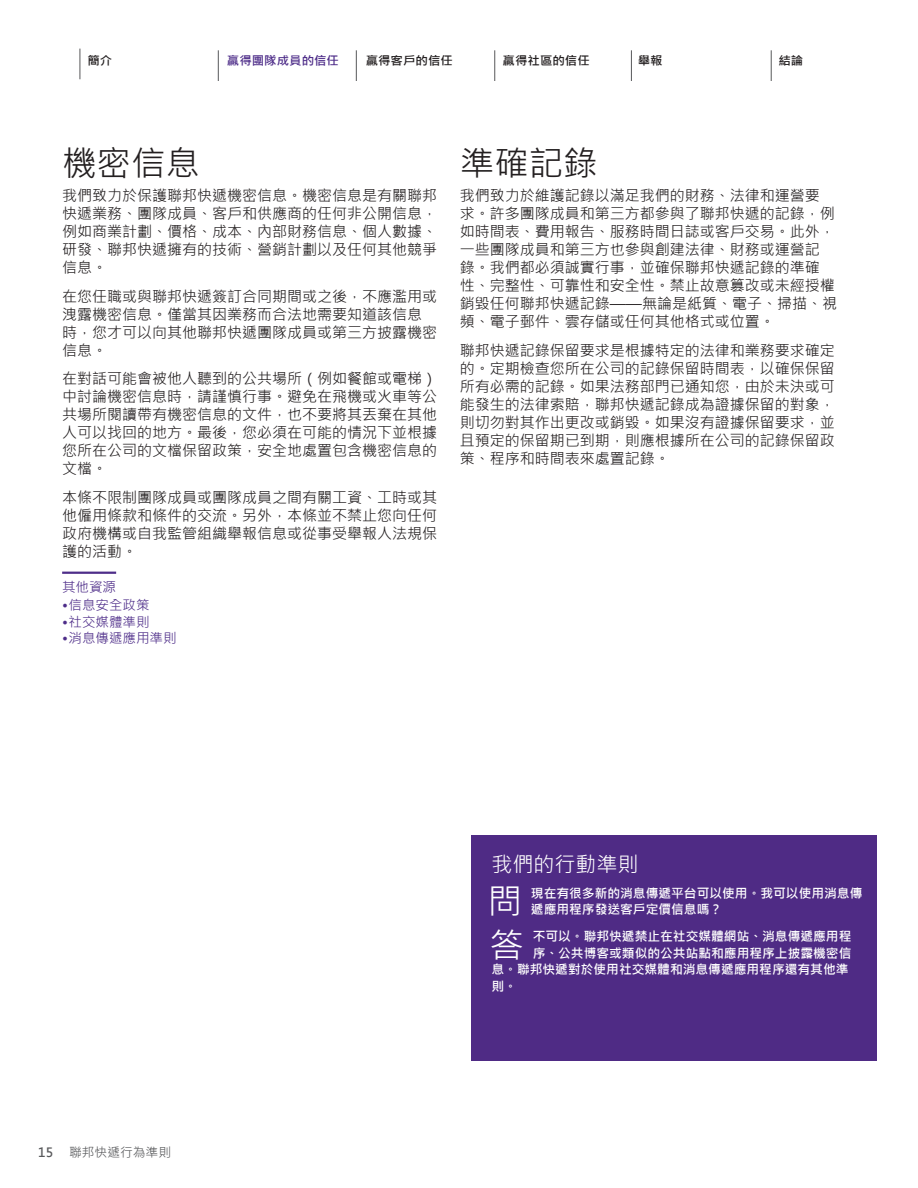
<style>
.page{position:relative;width:918px;height:1188px;background:#fff}
.page>*{position:absolute;margin:0;border:0;box-sizing:border-box;transform-origin:0 0}
.SECTION_TITLE{font:34.5px "Microsoft Jheng Hei";color:#231f20}
.SECTION_TITLE_SB{font:34.5px "Microsoft Jheng Hei";color:#231f20}
.OUR_CODE_COPY{font:34.5px "Microsoft Jheng Hei";color:#fff}
.OUR_CODE_TITLE{font:21px "Microsoft Jheng Hei";color:#fff}
.SECTION_COPY{font:15px/18px "Microsoft Jheng Hei";color:#231f20;text-align:justify}
.SECTION_COPY_OR_AFTE{font:15px/18px "Microsoft Jheng Hei";color:#231f20;text-align:justify}
.OTHER_RESOURCES_COPY{font:13.5px "Microsoft Jheng Hei";color:#4e2d89}
.OTHER_RESOURCES_TITL{font:13.5px "Microsoft Jheng Hei";color:#4e2d89}
.OUR_CODE_COPY-2{font:700 12.75px/16.5px "Microsoft Jheng Hei";color:#fff}
.FOOTER_LEFT{font:12.75px "Microsoft Jheng Hei";color:#57585a}
.FOOTER_LEFT-2{font:700 12.75px "Microsoft Jheng Hei";color:#57585a}
.NAV_BLACK{font:700 12px "Microsoft Jheng Hei";color:#231f20;scale:1.04 1}
.NAV_PURPLE{font:700 12px "Microsoft Jheng Hei";color:#4e2d89;scale:1.04 1}
</style>
<div class="page">
<hr style="left:62px;top:572px;width:54px;height:2px;background:#4e2d89">
<div style="left:471px;top:835px;width:406px;height:226px;background:#4f2b85"></div>
<hr style="left:218px;top:50px;width:1px;height:31px;background:#57585a">
<hr style="left:356px;top:50px;width:1px;height:31px;background:#57585a">
<hr style="left:495px;top:50px;width:1px;height:31px;background:#57585a">
<hr style="left:631px;top:50px;width:1px;height:31px;background:#57585a">
<hr style="left:771px;top:50px;width:1px;height:31px;background:#57585a">
<hr style="left:80px;top:49px;width:1px;height:30px;background:#57585a">
<p class="NAV_BLACK" style="left:87px;top:53px;width:25px">簡介</p>
<p class="NAV_PURPLE" style="left:227px;top:53px;width:109px">贏得團隊成員的信任</p>
<p class="NAV_BLACK" style="left:366px;top:53px;width:85px">贏得客戶的信任</p>
<p class="NAV_BLACK" style="left:503px;top:53px;width:85px">贏得社區的信任</p>
<p class="NAV_BLACK" style="left:638px;top:53px;width:25px">舉報</p>
<p class="NAV_BLACK" style="left:778px;top:53px;width:25px">結論</p>
<p class="SECTION_TITLE" style="left:62px;top:142px;width:140px">機密信息</p>
<p class="SECTION_COPY" style="left:62px;top:186px;width:377px">我們致力於保護聯邦快遞機密信息。機密信息是有關聯邦快遞業務、團隊成員、客戶和供應商的任何非公開信息，例如商業計劃、價格、成本、內部財務信息、個人數據、研發、聯邦快遞擁有的技術、營銷計劃以及任何其他競爭信息。</p>
<p class="SECTION_COPY" style="left:62px;top:287px;width:377px;text-align:left">在您任職或與聯邦快遞簽訂合同期間或之後，不應濫用或洩露機密信息。僅當其因業務而合法地需要知道該信息時，您才可以向其他聯邦快遞團隊成員或第三方披露機密信息。</p>
<p class="SECTION_COPY" style="left:62px;top:370px;width:377px">在對話可能會被他人聽到的公共場所（例如餐館或電梯）中討論機密信息時，請謹慎行事。避免在飛機或火車等公共場所閱讀帶有機密信息的文件，也不要將其丟棄在其他人可以找回的地方。最後，您必須在可能的情況下並根據您所在公司的文檔保留政策，安全地處置包含機密信息的文檔。</p>
<p class="SECTION_COPY_OR_AFTE" style="left:62px;top:489px;width:377px">本條不限制團隊成員或團隊成員之間有關工資、工時或其他僱用條款和條件的交流。另外，本條並不禁止您向任何政府機構或自我監管組織舉報信息或從事受舉報人法規保護的活動。</p>
<p class="OTHER_RESOURCES_TITL" style="left:62px;top:579px;width:56px">其他資源</p>
<p class="OTHER_RESOURCES_COPY" style="left:62px;top:597px;width:89px">• 信息安全政策</p>
<p class="OTHER_RESOURCES_COPY" style="left:62px;top:613px;width:89px">• 社交媒體準則</p>
<p class="OTHER_RESOURCES_COPY" style="left:62px;top:630px;width:116px">• 消息傳遞應用準則</p>
<p class="SECTION_TITLE_SB" style="left:460px;top:142px;width:139px">準確記錄</p>
<p class="SECTION_COPY" style="left:460px;top:186px;width:379px;text-align:left">我們致力於維護記錄以滿足我們的財務、法律和運營要求。許多團隊成員和第三方都參與了聯邦快遞的記錄，例如時間表、費用報告、服務時間日誌或客戶交易。此外，一些團隊成員和第三方也參與創建法律、財務或運營記錄。我們都必須誠實行事，並確保聯邦快遞記錄的準確性、完整性、可靠性和安全性。禁止故意篡改或未經授權銷毀任何聯邦快遞記錄——無論是紙質、電子、掃描、視頻、電子郵件、雲存儲或任何其他格式或位置。</p>
<p class="SECTION_COPY" style="left:460px;top:341px;width:376px">聯邦快遞記錄保留要求是根據特定的法律和業務要求確定的。定期檢查您所在公司的記錄保留時間表，以確保保留所有必需的記錄。如果法務部門已通知您，由於未決或可能發生的法律索賠，聯邦快遞記錄成為證據保留的對象，則切勿對其作出更改或銷毀。如果沒有證據保留要求，並且預定的保留期已到期，則應根據所在公司的記錄保留政策、程序和時間表來處置記錄。</p>
<p class="FOOTER_LEFT-2" style="left:38px;top:1144px;width:17px">15</p>
<p class="FOOTER_LEFT" style="left:69px;top:1144px;width:103px">聯邦快遞行為準則</p>
<p class="OUR_CODE_TITLE" style="left:492px;top:851px;width:148px">我們的行動準則</p>
<p class="OUR_CODE_COPY" style="left:488px;top:880px;width:36px">問</p>
<p class="OUR_CODE_COPY-2" style="left:531px;top:885px;width:333px">現在有很多新的消息傳遞平台可以使用。我可以使用消息傳遞應用程序發送客戶定價信息嗎？</p>
<p class="OUR_CODE_COPY" style="left:490px;top:924px;width:36px">答</p>
<p class="OUR_CODE_COPY-2" style="left:533px;top:929px;width:320px">不可以。聯邦快遞禁止在社交媒體網站、消息傳遞應用程</p>
<p class="OUR_CODE_COPY-2" style="left:533px;top:945px;width:320px">序、公共博客或類似的公共站點和應用程序上披露機密信</p>
<p class="OUR_CODE_COPY-2" style="left:492px;top:962px;width:358px">息。聯邦快遞對於使用社交媒體和消息傳遞應用程序還有其他準</p>
<p class="OUR_CODE_COPY-2" style="left:492px;top:978px;width:27px">則。</p>
</div>
